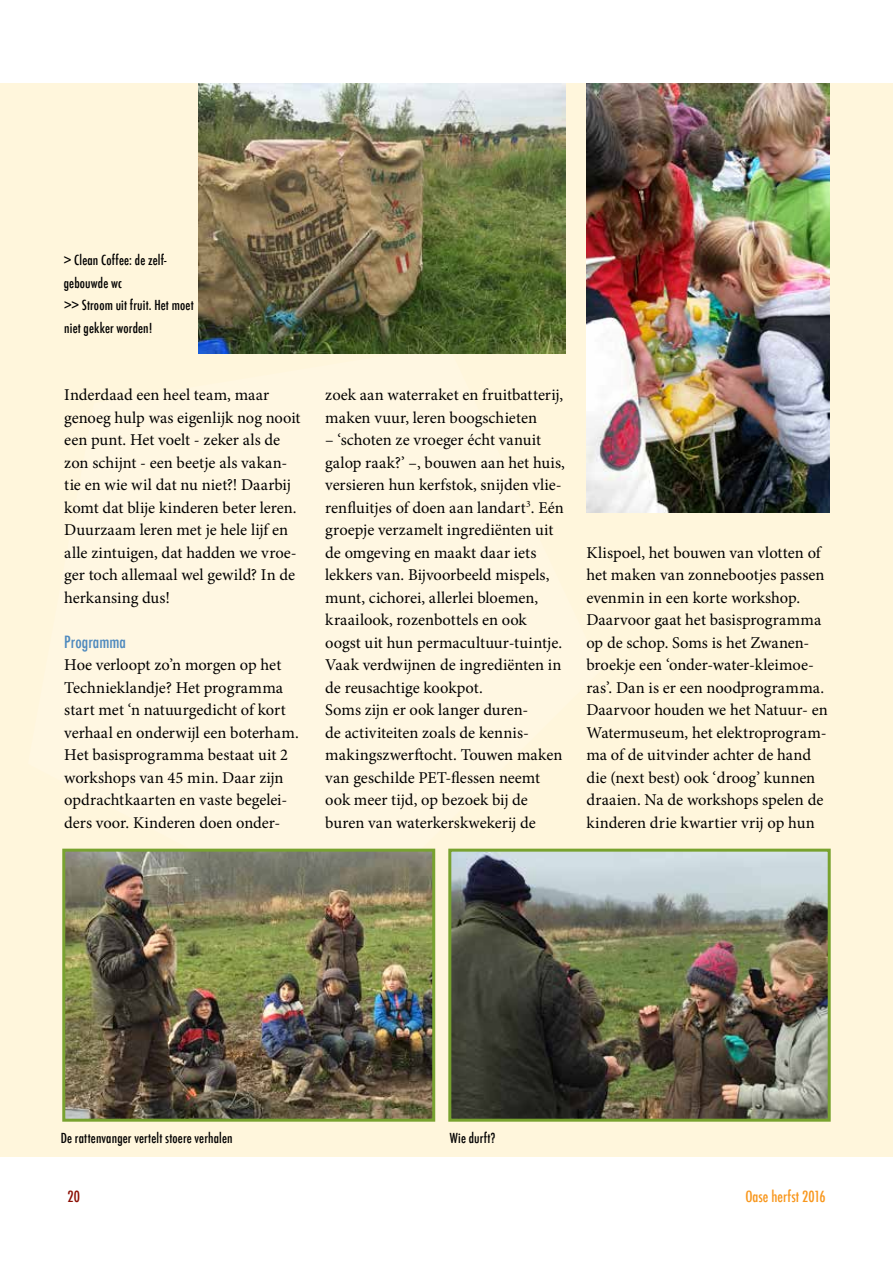
<style>
.page{position:relative;width:893px;height:1263px;background:#fff}
.page>*{position:absolute;margin:0;border:0;box-sizing:border-box;transform-origin:0 0}
.t1{font:16.5px/22.5px "Minion Pro";color:#000}
.t2{font:500 condensed 16.5px "Futura";letter-spacing:.005em;color:#4f8abe}
.t3{font:500 condensed 15px "Futura";color:#f8971d}
.t4{font:500 condensed 15px "Futura";color:#8b0f04}
.t5{font:500 condensed 13.5px/22.5px "Futura";letter-spacing:.01em;color:#000}
</style>
<div class="page">
<div style="left:0;top:84px;width:893px;height:1073px;background:#fff6dc"></div>
<img style="left:66px;top:853px;width:365px;height:265px">
<div style="left:62px;top:849px;width:373px;height:273px;border:3px solid #78a22f"></div>
<img style="left:452px;top:853px;width:375px;height:265px">
<div style="left:448px;top:849px;width:383px;height:273px;border:3px solid #78a22f"></div>
<img style="left:586px;top:84px;width:243px;height:429px">
<img style="left:199px;top:84px;width:366px;height:269px">
<p class="t5" style="left:64px;top:249px;width:104px">&gt; Clean Coffee: de zelf&shy;gebouwde wc</p>
<p class="t5" style="left:64px;top:294px;width:131px">&gt;&gt; Stroom uit fruit. Het moet niet gekker worden!</p>
<p class="t1" style="left:64px;top:384px;width:238px">Inderdaad een heel team, maar genoeg hulp was eigenlijk nog nooit een punt. Het voelt - zeker als de zon schijnt - een beetje als vakan&shy;tie en wie wil dat nu niet?! Daarbij komt dat blije kinderen beter leren.<br>Duurzaam leren met je hele lijf en alle zintuigen, dat hadden we vroe&shy;ger toch allemaal wel gewild? In de herkansing dus!</p>
<p class="t2" style="left:64px;top:631px;width:63px">Programma</p>
<p class="t1" style="left:64px;top:654px;width:236px">Hoe verloopt zo’n morgen op het<br>Technieklandje? Het programma start met ‘n natuurgedicht of kort verhaal en onderwijl een boterham.<br>Het basisprogramma bestaat uit 2 workshops van 45 min. Daar zijn opdrachtkaarten en vaste begelei&shy;ders voor. Kinderen doen onder-</p>
<p class="t1" style="left:325px;top:384px;width:240px">zoek aan waterraket en fruitbatterij, maken vuur, leren boogschieten</p>
<p class="t1" style="left:325px;top:429px;width:241px">– ‘schoten ze vroeger écht vanuit galop raak?’ –, bouwen aan het huis, versieren hun kerfstok, snijden vlie&shy;renfluitjes of doen aan landart<sup>3</sup>. Eén groepje verzamelt ingrediënten uit de omgeving en maakt daar iets lekkers van. Bijvoorbeeld mispels, munt, cichorei, allerlei bloemen, kraailook, rozenbottels en ook oogst uit hun permacultuur-tuintje.<br>Vaak verdwijnen de ingrediënten in de reusachtige kookpot.<br>Soms zijn er ook langer duren-<br>de activiteiten zoals de kennis&shy;makingszwerftocht. Touwen maken van geschilde PET-flessen neemt ook meer tijd, op bezoek bij de buren van waterkerskwekerij de</p>
<p class="t1" style="left:586px;top:541px;width:243px">Klispoel, het bouwen van vlotten of het maken van zonnebootjes passen evenmin in een korte workshop.<br>Daarvoor gaat het basisprogramma op de schop. Soms is het Zwanen&shy;broekje een ‘onder-water-kleimoe&shy;ras’. Dan is er een noodprogramma.<br>Daarvoor houden we het Natuur- en Watermuseum, het elektroprogram&shy;ma of de uitvinder achter de hand die (next best) ook ‘droog’ kunnen draaien. Na de workshops spelen de kinderen drie kwartier vrij op hun</p>
<p class="t5" style="left:61px;top:1126px;width:173px">De rattenvanger vertelt stoere verhalen</p>
<p class="t5" style="left:450px;top:1126px;width:47px">Wie durft?</p>
<p class="t4" style="left:68px;top:1187px;width:14px">20</p>
<p class="t3" style="left:745px;top:1187px;width:82px">Oase herfst 2016</p>
</div>
